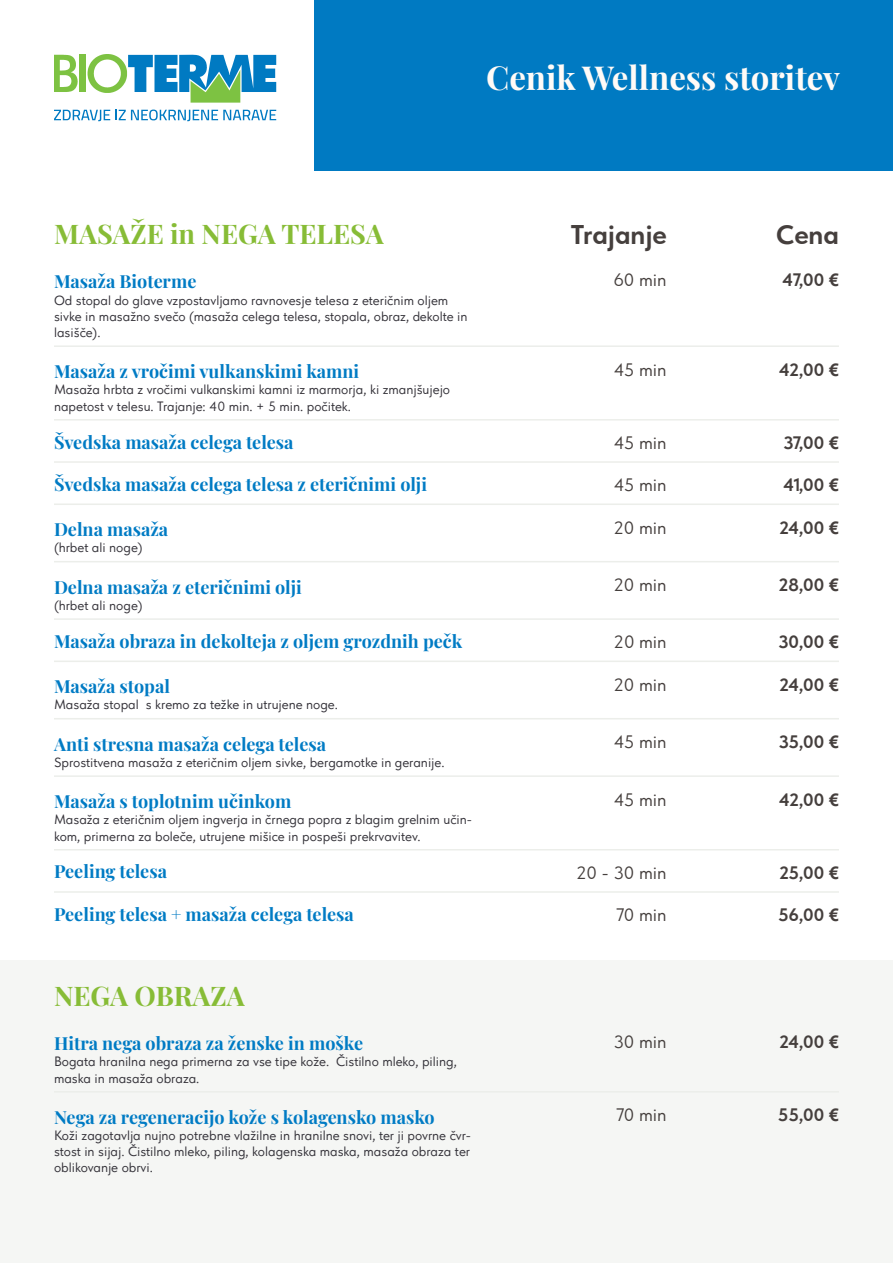
<style>
.page{position:relative;width:893px;height:1263px;background:#fff}
.page>*{position:absolute;margin:0;border:0;box-sizing:border-box;transform-origin:0 0}
.t1{font:33px "Playfair Display";color:#fffbf7}
.t2{font:27px "Playfair Display";color:#87bc36}
.t3{font:700 27px "Tilda Sans";color:#453f3d}
.t4{font:18px "Playfair Display";color:#007bc4}
.t5{font:700 18px "Tilda Sans";color:#453f3d}
.t6{font:18px "Tilda Sans";color:#453f3d}
.t7{font:13.5px/16.2px "Tilda Sans";color:#333138}
</style>
<div class="page">
<div style="left:0;top:960px;width:893px;height:303px;background:#f5f6f4"></div>
<div style="left:80px;top:55px;width:6px;height:37px;background:#7dc242"></div>
<svg style="left:54px;top:55px;width:24px;height:37px"></svg>
<svg style="left:88px;top:54px;width:188px;height:49px"></svg>
<svg style="left:54px;top:110px;width:222px;height:11px"></svg>
<div style="left:315px;top:0;width:578px;height:170px;background:#007ac2"></div>
<hr style="left:54px;top:345px;width:785px;height:2px;background:#eceeea">
<hr style="left:54px;top:419px;width:785px;height:2px;background:#eceeea">
<hr style="left:54px;top:461px;width:785px;height:2px;background:#eceeea">
<hr style="left:54px;top:503px;width:785px;height:2px;background:#eceeea">
<hr style="left:54px;top:561px;width:785px;height:1px;background:#eceeea">
<hr style="left:54px;top:618px;width:785px;height:2px;background:#eceeea">
<hr style="left:54px;top:660px;width:785px;height:2px;background:#eceeea">
<hr style="left:54px;top:718px;width:785px;height:1px;background:#eceeea">
<hr style="left:54px;top:775px;width:785px;height:2px;background:#eceeea">
<hr style="left:54px;top:849px;width:785px;height:1px;background:#eceeea">
<hr style="left:54px;top:891px;width:785px;height:2px;background:#eceeea">
<hr style="left:54px;top:1091px;width:785px;height:1px;background:#eceeea">
<h1 class="t1" style="left:486px;top:59px;width:355px">Cenik Wellness storitev</h1>
<h2 class="t2" style="left:54px;top:213px;width:331px">MASAŽE in NEGA TELESA</h2>
<h2 class="t3" style="left:571px;top:224px;width:97px">Trajanje</h2>
<h2 class="t3" style="left:776px;top:224px;width:64px">Cena</h2>
<h3 class="t4" style="left:54px;top:267px;width:144px">Masaža Bioterme</h3>
<p class="t7" style="left:54px;top:292px;width:415px">Od stopal do glave vzpostavljamo ravnovesje telesa z eteričnim oljem sivke in masažno svečo (masaža celega telesa, stopala, obraz, dekolte in lasišče).</p>
<h3 class="t6" style="left:613px;top:269px;width:55px">60 min</h3>
<h3 class="t5" style="left:782px;top:273px;width:58px">47,00 €</h3>
<h3 class="t4" style="left:54px;top:357px;width:307px">Masaža z vročimi vulkanskimi kamni</h3>
<p class="t7" style="left:54px;top:382px;width:398px">Masaža hrbta z vročimi vulkanskimi kamni iz marmorja, ki zmanjšujejo napetost v telesu. Trajanje: 40 min. + 5 min. počitek.</p>
<h3 class="t6" style="left:614px;top:359px;width:54px">45 min</h3>
<h3 class="t5" style="left:779px;top:363px;width:61px">42,00 €</h3>
<h3 class="t4" style="left:54px;top:428px;width:241px">Švedska masaža celega telesa</h3>
<h3 class="t6" style="left:614px;top:433px;width:54px">45 min</h3>
<h3 class="t5" style="left:783px;top:436px;width:57px">37,00 €</h3>
<h3 class="t4" style="left:54px;top:470px;width:374px">Švedska masaža celega telesa z eteričnimi olji</h3>
<h3 class="t6" style="left:614px;top:475px;width:54px">45 min</h3>
<h3 class="t5" style="left:783px;top:478px;width:57px">41,00 €</h3>
<h3 class="t4" style="left:54px;top:515px;width:116px">Delna masaža</h3>
<p class="t7" style="left:54px;top:540px;width:90px">(hrbet ali noge)</p>
<h3 class="t6" style="left:613px;top:517px;width:55px">20 min</h3>
<h3 class="t5" style="left:779px;top:521px;width:61px">24,00 €</h3>
<h3 class="t4" style="left:54px;top:573px;width:249px">Delna masaža z eteričnimi olji</h3>
<p class="t7" style="left:54px;top:597px;width:90px">(hrbet ali noge)</p>
<h3 class="t6" style="left:613px;top:574px;width:55px">20 min</h3>
<h3 class="t5" style="left:778px;top:578px;width:62px">28,00 €</h3>
<h3 class="t4" style="left:54px;top:627px;width:410px">Masaža obraza in dekolteja z oljem grozdnih pečk</h3>
<h3 class="t6" style="left:614px;top:632px;width:55px">20 min</h3>
<h3 class="t5" style="left:778px;top:635px;width:62px">30,00 €</h3>
<h3 class="t4" style="left:54px;top:672px;width:117px">Masaža stopal</h3>
<p class="t7" style="left:54px;top:697px;width:285px">Masaža stopal s kremo za težke in utrujene noge.</p>
<h3 class="t6" style="left:613px;top:674px;width:55px">20 min</h3>
<h3 class="t5" style="left:779px;top:678px;width:61px">24,00 €</h3>
<h3 class="t4" style="left:54px;top:730px;width:274px">Anti stresna masaža celega telesa</h3>
<p class="t7" style="left:54px;top:754px;width:392px">Sprostitvena masaža z eteričnim oljem sivke, bergamotke in geranije.</p>
<h3 class="t4" style="left:54px;top:787px;width:239px">Masaža s toplotnim učinkom</h3>
<p class="t7" style="left:54px;top:812px;width:420px">Masaža z eteričnim oljem ingverja in črnega popra z blagim grelnim učin&shy;kom, primerna za boleče, utrujene mišice in pospeši prekrvavitev.</p>
<h3 class="t6" style="left:614px;top:732px;width:54px">45 min</h3>
<h3 class="t5" style="left:778px;top:735px;width:62px">35,00 €</h3>
<h3 class="t6" style="left:614px;top:789px;width:54px">45 min</h3>
<h3 class="t5" style="left:779px;top:792px;width:61px">42,00 €</h3>
<h3 class="t4" style="left:54px;top:858px;width:114px">Peeling telesa</h3>
<h3 class="t6" style="left:576px;top:862px;width:92px">20 - 30 min</h3>
<h3 class="t5" style="left:779px;top:866px;width:61px">25,00 €</h3>
<h3 class="t4" style="left:54px;top:900px;width:301px">Peeling telesa + masaža celega telesa</h3>
<h3 class="t6" style="left:616px;top:905px;width:52px">70 min</h3>
<h3 class="t5" style="left:778px;top:908px;width:62px">56,00 €</h3>
<h2 class="t2" style="left:54px;top:975px;width:192px">NEGA OBRAZA</h2>
<h3 class="t4" style="left:54px;top:1029px;width:311px">Hitra nega obraza za ženske in moške</h3>
<p class="t7" style="left:54px;top:1054px;width:404px">Bogata hranilna nega primerna za vse tipe kože. Čistilno mleko, piling, maska in masaža obraza.</p>
<h3 class="t4" style="left:54px;top:1103px;width:382px">Nega za regeneracijo kože s kolagensko masko</h3>
<p class="t7" style="left:54px;top:1127px;width:419px;text-align:justify">Koži zagotavlja nujno potrebne vlažilne in hranilne snovi, ter ji povrne čvr&shy;stost in sijaj. Čistilno mleko, piling, kolagenska maska, masaža obraza ter oblikovanje obrvi.</p>
<h3 class="t6" style="left:613px;top:1031px;width:55px">30 min</h3>
<h3 class="t5" style="left:779px;top:1034px;width:61px">24,00 €</h3>
<h3 class="t6" style="left:616px;top:1104px;width:52px">70 min</h3>
<h3 class="t5" style="left:778px;top:1108px;width:63px">55,00 €</h3>
</div>
